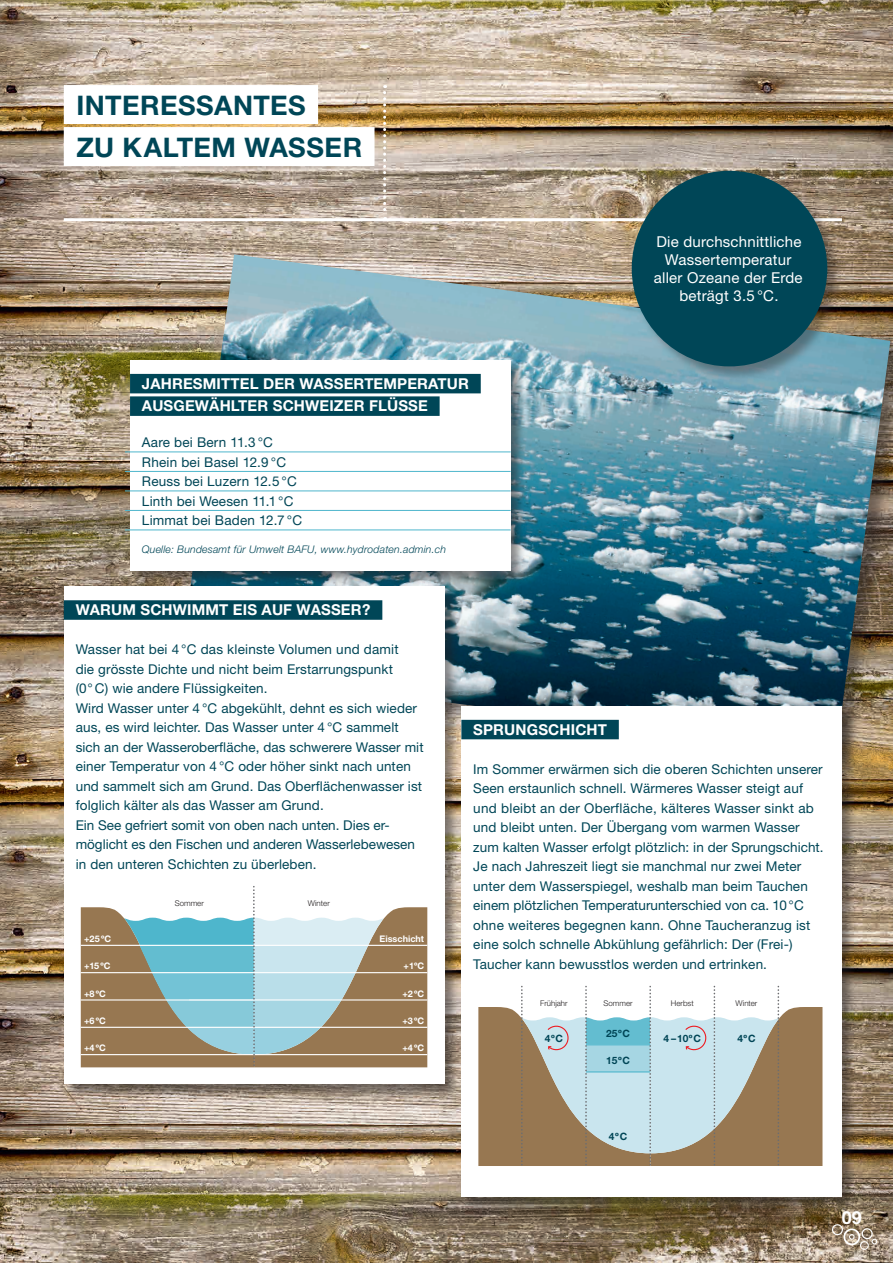
<style>
.page{position:relative;width:893px;height:1263px;background:#fff}
.page>*{position:absolute;margin:0;border:0;box-sizing:border-box;transform-origin:0 0}
.t1{font:700 27px/42px "Helvetica Neue LT";letter-spacing:.015em;color:#004657}
.t2{font:700 18px "Helvetica Neue LT";color:#fff}
.t3{font:700 15px/22.5px "Helvetica Neue LT";letter-spacing:.01em;color:#fff}
.t4{font:15px/18px "Helvetica Neue LT";letter-spacing:.015em;color:#fff;text-align:center}
.t5{font:13.5px/19.5px "Helvetica Neue LT";letter-spacing:.01em;color:#004657}
.t6{font:italic 300 10.5px "Helvetica Neue LT";letter-spacing:.015em;color:#004657}
.t7{font:700 10.2px "Helvetica Neue LT";letter-spacing:.06em;color:#004556}
.t8{font:700 9px "Helvetica Neue LT";color:#fff}
.t9{font:300 7.95px "Helvetica Neue LT";color:#231f20}
.t10{font:300 7.8px "Helvetica Neue LT";color:#231f20}
</style>
<div class="page">
<img style="left:0;top:0;width:893px;height:1263px">
<img style="left:180px;top:254px;width:710px;height:499px">
<div style="left:64px;top:85px;width:254px;height:39px;background:#fff"></div>
<div style="left:64px;top:127px;width:311px;height:39px;background:#fff"></div>
<svg style="left:383px;top:85px;width:3px;height:133px"></svg>
<hr style="left:64px;top:218px;width:778px;height:3px;background:#fff">
<div style="left:461px;top:705px;width:397px;height:507px;background:#231f20;opacity:.5"></div>
<div style="left:461px;top:706px;width:381px;height:490px;background:#fff"></div>
<div style="left:461px;top:720px;width:158px;height:19px;background:#004657"></div>
<svg style="left:478px;top:986px;width:344px;height:180px"></svg>
<div style="left:126px;top:359px;width:401px;height:227px;background:#231f20;opacity:.5"></div>
<div style="left:130px;top:360px;width:381px;height:210px;background:#fff"></div>
<div style="left:130px;top:374px;width:351px;height:19px;background:#004657"></div>
<div style="left:130px;top:396px;width:310px;height:20px;background:#004657"></div>
<hr style="left:125px;top:451px;width:386px;height:1px;background:#4eb6cc">
<hr style="left:125px;top:471px;width:386px;height:1px;background:#4eb6cc">
<hr style="left:125px;top:490px;width:386px;height:1px;background:#4eb6cc">
<hr style="left:125px;top:510px;width:386px;height:1px;background:#4eb6cc">
<hr style="left:125px;top:529px;width:386px;height:1px;background:#4eb6cc">
<div style="left:63px;top:586px;width:397px;height:514px;background:#231f20;opacity:.5"></div>
<div style="left:64px;top:586px;width:380px;height:498px;background:#fff"></div>
<div style="left:64px;top:600px;width:318px;height:20px;background:#004657"></div>
<svg style="left:81px;top:887px;width:346px;height:180px"></svg>
<div style="left:631px;top:170px;width:212px;height:212px;background:#231f20;opacity:.4"></div>
<div style="left:632px;top:171px;width:195px;height:195px;background:#004657;border-radius:50%"></div>
<div style="left:861px;top:1228px;width:12px;height:11px;border:1px solid #fff;border-radius:4px"></div>
<div style="left:860px;top:1241px;width:9px;height:9px;border:1px solid #fff;border-radius:50%"></div>
<svg style="left:872px;top:1239px;width:5px;height:5px"></svg>
<svg style="left:832px;top:1223px;width:28px;height:22px"></svg>
<h1 class="t1" style="left:77px;top:84px;width:287px">INTERESSANTES<br>ZU KALTEM WASSER</h1>
<p class="t4" style="left:654px;top:232px;width:150px">Die durchschnittliche<br>Wassertemperatur aller Ozeane der Erde beträgt 3.5 °C.</p>
<p class="t3" style="left:142px;top:372px;width:329px">JAHRESMITTEL DER WASSERTEMPERATUR<br>AUSGEWÄHLTER SCHWEIZER FLÜSSE</p>
<p class="t5" style="left:142px;top:433px;width:162px">Aare bei Bern 11.3 °C<br>Rhein bei Basel 12.9 °C<br>Reuss bei Luzern 12.5 °C<br>Linth bei Weesen 11.1 °C<br>Limmat bei Baden 12.7 °C</p>
<p class="t6" style="left:142px;top:543px;width:306px">Quelle: Bundesamt für Umwelt BAFU, www.hydrodaten.admin.ch</p>
<p class="t3" style="left:76px;top:598px;width:296px">WARUM SCHWIMMT EIS AUF WASSER?</p>
<p class="t5" style="left:76px;top:639px;width:349px">Wasser hat bei 4 °C das kleinste Volumen und damit<br>die grösste Dichte und nicht beim Erstarrungspunkt<br>(0° C) wie andere Flüssigkeiten.<br>Wird Wasser unter 4 °C abgekühlt, dehnt es sich wieder aus, es wird leichter. Das Wasser unter 4 °C sammelt sich an der Wasseroberfläche, das schwerere Wasser mit einer Temperatur von 4 °C oder höher sinkt nach unten und sammelt sich am Grund. Das Oberflächenwasser ist folglich kälter als das Wasser am Grund.<br>Ein See gefriert somit von oben nach unten. Dies er&shy;möglicht es den Fischen und anderen Wasserlebewesen in den unteren Schichten zu überleben.</p>
<p class="t9" style="left:175px;top:899px;width:31px">Sommer</p>
<p class="t9" style="left:308px;top:899px;width:24px">Winter</p>
<p class="t8" style="left:84px;top:933px;width:29px">+25ºC</p>
<p class="t8" style="left:84px;top:961px;width:28px">+15ºC</p>
<p class="t8" style="left:84px;top:988px;width:23px">+8ºC</p>
<p class="t8" style="left:84px;top:1015px;width:23px">+6ºC</p>
<p class="t8" style="left:84px;top:1043px;width:23px">+4ºC</p>
<p class="t8" style="left:379px;top:933px;width:46px">Eisschicht</p>
<p class="t8" style="left:404px;top:961px;width:22px">+1ºC</p>
<p class="t8" style="left:402px;top:988px;width:23px">+2ºC</p>
<p class="t8" style="left:402px;top:1015px;width:23px">+3ºC</p>
<p class="t8" style="left:402px;top:1043px;width:23px">+4ºC</p>
<p class="t3" style="left:473px;top:718px;width:135px">SPRUNGSCHICHT</p>
<p class="t5" style="left:473px;top:759px;width:352px">Im Sommer erwärmen sich die oberen Schichten unserer Seen erstaunlich schnell. Wärmeres Wasser steigt auf und bleibt an der Oberfläche, kälteres Wasser sinkt ab und bleibt unten. Der Übergang vom warmen Wasser zum kalten Wasser erfolgt plötzlich: in der Sprungschicht.<br>Je nach Jahreszeit liegt sie manchmal nur zwei Meter unter dem Wasserspiegel, weshalb man beim Tauchen einem plötzlichen Temperaturunterschied von ca. 10°C ohne weiteres begegnen kann. Ohne Taucheranzug ist eine solch schnelle Abkühlung gefährlich: Der (Frei-)<br>Taucher kann bewusstlos werden und ertrinken.</p>
<p class="t10" style="left:540px;top:999px;width:29px">Frühjahr</p>
<p class="t10" style="left:604px;top:999px;width:31px">Sommer</p>
<p class="t10" style="left:671px;top:999px;width:24px">Herbst</p>
<p class="t10" style="left:735px;top:999px;width:23px">Winter</p>
<p class="t7" style="left:545px;top:1032px;width:20px">4ºC</p>
<p class="t7" style="left:606px;top:1027px;width:25px">25ºC</p>
<p class="t7" style="left:606px;top:1054px;width:25px">15ºC</p>
<p class="t7" style="left:663px;top:1032px;width:39px">4–10ºC</p>
<p class="t7" style="left:737px;top:1032px;width:20px">4ºC</p>
<p class="t7" style="left:609px;top:1130px;width:20px">4ºC</p>
<h2 class="t2" style="left:842px;top:1206px;width:22px">09</h2>
</div>
